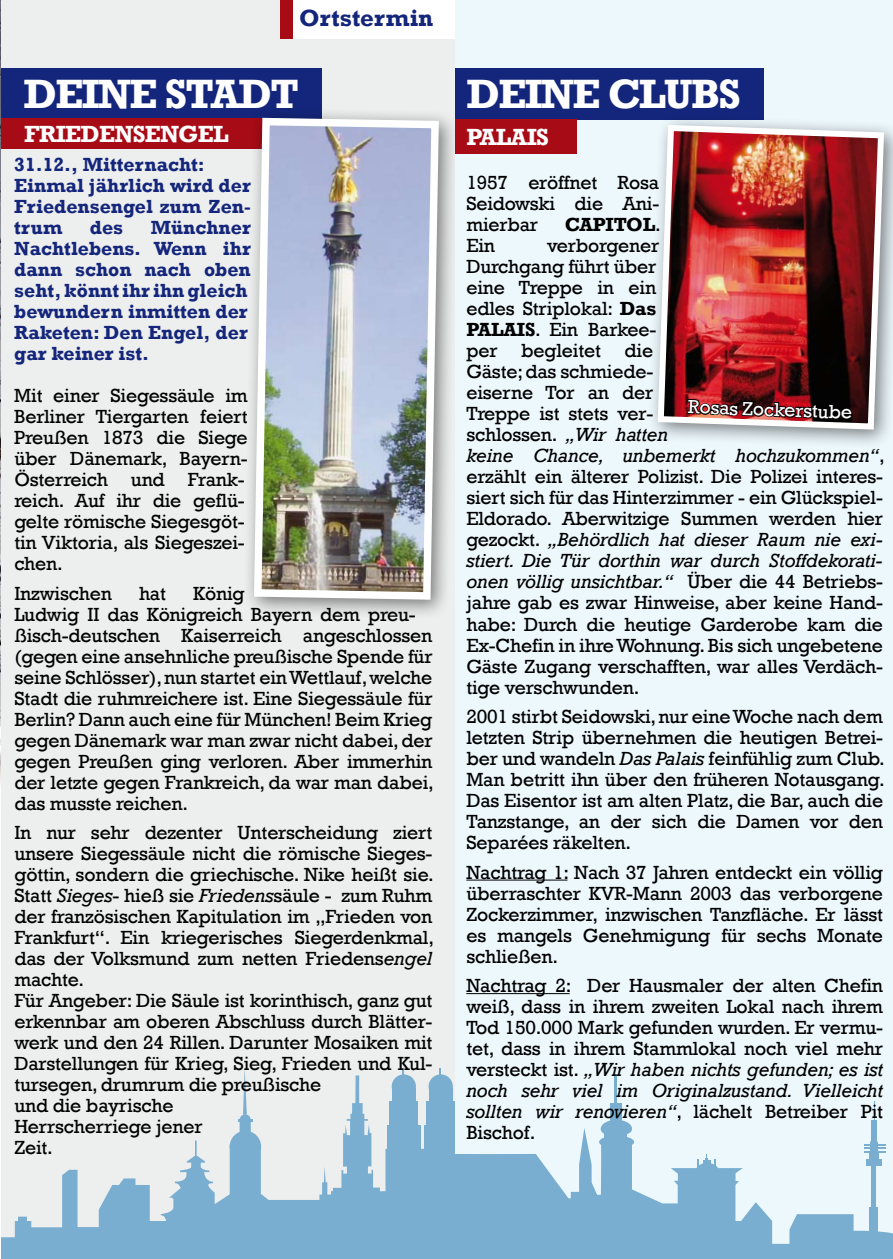
<style>
.page{position:relative;width:893px;height:1259px;background:#fff}
.page>*{position:absolute;margin:0;border:0;box-sizing:border-box;transform-origin:0 0}
.t1{font:700 42px "Rockwell";letter-spacing:-.04em;color:#fff}
.t2{font:700 24px "Rockwell";letter-spacing:-.03em;color:#fff}
.t3{font:700 24px "Rockwell";color:#14267b}
.t4{font:19.5px/21px "Rockwell";letter-spacing:-.01em;color:#000}
.t5{font:700 19.5px/21px "Rockwell";color:#14267b}
.t6{font:19.5px "Rockwell";color:#fff}
.t7{font:700 19.5px "Rockwell";letter-spacing:-.01em;color:#000}
.s1{font-style:italic}
.s2{font-weight:400}
.s3{font-weight:700}
</style>
<div class="page">
<div style="left:0;top:0;width:456px;height:1259px;background:#eceded"></div>
<div style="left:0;top:68px;width:321px;height:51px;background:#14267b"></div>
<div style="left:0;top:119px;width:271px;height:30px;background:#a60b16"></div>
<svg style="left:1px;top:1075px;width:455px;height:184px"></svg>
<div style="left:387px;top:1125px;width:34px;height:24px;background:#7aaed0"></div>
<div style="left:390px;top:1101px;width:28px;height:25px;background:#7aaed0"></div>
<div style="left:392px;top:1088px;width:24px;height:18px;background:#7aaed0"></div>
<div style="left:392px;top:1074px;width:24px;height:24px;background:#7aaed0;border-radius:50%"></div>
<div style="left:424px;top:1125px;width:32px;height:24px;background:#7aaed0"></div>
<div style="left:426px;top:1101px;width:29px;height:25px;background:#7aaed0"></div>
<div style="left:429px;top:1088px;width:23px;height:18px;background:#7aaed0"></div>
<div style="left:429px;top:1074px;width:24px;height:24px;background:#7aaed0;border-radius:50%"></div>
<div style="left:230px;top:1130px;width:31px;height:32px;background:#7aaed0;border-radius:50%"></div>
<div style="left:240px;top:1114px;width:11px;height:24px;background:#7aaed0;border-radius:6px"></div>
<hr style="left:238px;top:1119px;width:15px;height:3px;background:#7aaed0">
<svg style="left:243px;top:1069px;width:4px;height:45px"></svg>
<div style="left:282px;top:0;width:174px;height:38px;background:#fff"></div>
<div style="left:280px;top:0;width:13px;height:38px;background:#a60b16"></div>
<img style="left:0;top:0;width:1px;height:1259px">
<div style="left:242px;top:106px;width:214px;height:527px;background:#000;opacity:.5"></div>
<img style="left:250px;top:114px;width:193px;height:489px">
<div style="left:456px;top:0;width:437px;height:1259px;background:#edf8fd"></div>
<div style="left:456px;top:68px;width:308px;height:51px;background:#14267b"></div>
<div style="left:456px;top:119px;width:121px;height:34px;background:#a60b16"></div>
<svg style="left:456px;top:1128px;width:398px;height:131px;fill:#7aaed0"></svg>
<div style="left:794px;top:1230px;width:99px;height:29px;background:#7aaed0"></div>
<div style="left:869px;top:1207px;width:9px;height:25px;background:#7aaed0"></div>
<div style="left:871px;top:1165px;width:5px;height:43px;background:#7aaed0"></div>
<div style="left:866px;top:1158px;width:15px;height:7px;background:#7aaed0"></div>
<div style="left:869px;top:1153px;width:10px;height:6px;background:#7aaed0"></div>
<div style="left:870px;top:1139px;width:8px;height:18px;background:#7aaed0;border-radius:4px"></div>
<div style="left:871px;top:1120px;width:5px;height:21px;background:#7aaed0"></div>
<svg style="left:874px;top:1101px;width:1px;height:19px"></svg>
<svg style="left:864px;top:1144px;width:21px;height:8px"></svg>
<div style="left:696px;top:1163px;width:23px;height:15px;background:#7aaed0;border-radius:50%"></div>
<svg style="left:697px;top:1159px;width:2px;height:8px"></svg>
<svg style="left:714px;top:1159px;width:2px;height:6px"></svg>
<div style="left:703px;top:1160px;width:8px;height:5px;background:#7aaed0"></div>
<svg style="left:705px;top:1154px;width:3px;height:6px"></svg>
<div style="left:599px;top:1135px;width:35px;height:13px;background:#7aaed0;border-radius:50%"></div>
<div style="left:605px;top:1128px;width:22px;height:12px;background:#7aaed0"></div>
<div style="left:601px;top:1119px;width:31px;height:16px;background:#7aaed0;border-radius:50%"></div>
<div style="left:610px;top:1103px;width:12px;height:19px;background:#7aaed0"></div>
<hr style="left:614px;top:1074px;width:3px;height:32px;background:#7aaed0">
<div style="left:645px;top:113px;width:248px;height:350px;background:#000;opacity:.5"></div>
<img style="left:655px;top:122px;width:232px;height:311px">
<hr style="left:466px;top:879px;width:101px;height:1px;background:#000">
<hr style="left:466px;top:993px;width:104px;height:1px;background:#000">
<svg style="left:686px;top:398px;width:168px;height:65px"></svg>
<p class="t3" style="left:299px;top:4px;width:136px">Ortstermin</p>
<h1 class="t1" style="left:23px;top:68px;width:277px">DEINE STADT</h1>
<p class="t2" style="left:24px;top:119px;width:206px">FRIEDENSENGEL</p>
<p class="t5" style="left:14px;top:154px;width:238px">31.12., Mitternacht:<br>Einmal jährlich wird der<br>Friedensengel zum Zen&shy;trum</p>
<p class="t5" style="left:14px;top:217px;width:238px;text-indent:136px">Münchner<br>Nachtlebens. Wenn ihr dann schon nach oben seht, könnt ihr ihn gleich bewundern inmitten der<br>Raketen: Den Engel, der gar keiner ist.</p>
<p class="t4" style="left:14px;top:385px;width:235px">Mit einer Siegessäule im<br>Berliner Tiergarten feiert<br>Preußen 1873 die Siege über Dänemark, Bayern-<br>Österreich und Frank&shy;reich. Auf ihr die geflü&shy;gelte römische Siegesgöt&shy;tin Viktoria, als Siegeszei&shy;chen.</p>
<p class="t4" style="left:14px;top:583px;width:99px">Inzwischen</p>
<p class="t4" style="left:139px;top:583px;width:29px">hat</p>
<p class="t5" style="left:90px;top:217px;width:35px">des</p>
<p class="t4" style="left:14px;top:583px;width:421px;text-indent:179px">König<br>Ludwig II das Königreich Bayern dem preu&shy;ßisch-deutschen Kaiserreich angeschlossen (gegen eine ansehnliche preußische Spende für seine Schlösser), nun startet ein Wettlauf, welche Stadt die ruhmreichere ist. Eine Siegessäule für Berlin? Dann auch eine für München! Beim Krieg gegen Dänemark war man zwar nicht dabei, der gegen Preußen ging verloren. Aber immerhin der letzte gegen Frankreich, da war man dabei, das musste reichen.</p>
<p class="t4" style="left:14px;top:822px;width:421px">In nur sehr dezenter Unterscheidung ziert unsere Siegessäule nicht die römische Sieges&shy;göttin, sondern die griechische. Nike heißt sie.<br>Statt <span class="s1">Sieges</span>- hieß sie <span class="s1">Friedens</span>säule - zum Ruhm der französischen Kapitulation im „Frieden von Frankfurt“. Ein kriegerisches Siegerdenkmal, das der Volksmund zum netten Friedens<span class="s1">engel </span>machte.<br>Für Angeber: Die Säule ist korinthisch, ganz gut erkennbar am oberen Abschluss durch Blätter&shy;werk und den 24 Rillen. Darunter Mosaiken mit Darstellungen für Krieg, Sieg, Frieden und Kul&shy;tursegen, drumrum die preußische<br>und die bayrische<br>Herrscherriege jener<br>Zeit.</p>
<h1 class="t1" style="left:466px;top:68px;width:276px">DEINE CLUBS</h1>
<p class="t2" style="left:466px;top:122px;width:84px">PALAIS</p>
<p class="t4" style="left:466px;top:173px;width:194px;text-align:justify">1957 eröffnet Rosa Seidowski die Ani&shy;mierbar</p>
<p class="t7" style="left:565px;top:213px;width:98px">CAPITOL<span class="s2">.</span></p>
<p class="t4" style="left:466px;top:236px;width:30px">Ein</p>
<p class="t4" style="left:466px;top:236px;width:420px;text-indent:81px">verborgener<br>Durchgang führt über<br>eine Treppe in ein<br>edles Striplokal: <span class="s3">Das<br>PALAIS</span>. Ein Barkee-<br>per begleitet die<br>Gäste; das schmiede-<br>eiserne Tor an der<br>Treppe ist stets ver-<br>schlossen. <span class="s1">„Wir hatten<br>keine Chance, unbemerkt hochzukommen“</span>, erzählt ein älterer Polizist. Die Polizei interes&shy;siert sich für das Hinterzimmer - ein Glückspiel-<br>Eldorado. Aberwitzige Summen werden hier gezockt. <span class="s1">„Behördlich hat dieser Raum nie exi&shy;stiert. Die Tür dorthin war durch Stoffdekorati&shy;onen völlig unsichtbar.“</span> Über die 44 Betriebs&shy;jahre gab es zwar Hinweise, aber keine Hand&shy;habe: Durch die heutige Garderobe kam die<br>Ex-Chefin in ihre Wohnung. Bis sich ungebetene<br>Gäste Zugang verschafften, war alles Verdäch&shy;tige verschwunden.</p>
<p class="t4" style="left:466px;top:706px;width:420px;text-align:justify">2001 stirbt Seidowski, nur eine Woche nach dem letzten Strip übernehmen die heutigen Betrei&shy;ber und wandeln <span class="s1">Das Palais</span> feinfühlig zum Club.<br>Man betritt ihn über den früheren Notausgang.<br>Das Eisentor ist am alten Platz, die Bar, auch die Tanzstange, an der sich die Damen vor den Separées räkelten.</p>
<p class="t4" style="left:466px;top:862px;width:418px;text-align:justify">Nachtrag 1: Nach 37 Jahren entdeckt ein völlig überraschter KVR-Mann 2003 das verborgene Zockerzimmer, inzwischen Tanzfläche. Er lässt es mangels Genehmigung für sechs Monate schließen.</p>
<p class="t4" style="left:466px;top:975px;width:418px;text-align:justify">Nachtrag 2: Der Hausmaler der alten Chefin weiß, dass in ihrem zweiten Lokal nach ihrem Tod 150.000 Mark gefunden wurden. Er vermu&shy;tet, dass in ihrem Stammlokal noch viel mehr versteckt ist. <span class="s1">„Wir haben nichts gefunden; es ist noch sehr viel im Originalzustand. Vielleicht sollten wir renovieren“</span>, lächelt Betreiber Pit Bischof.</p>
<p class="t6" style="left:688px;top:395px;width:166px;rotate:2deg">Rosas Zockerstube</p>
</div>
